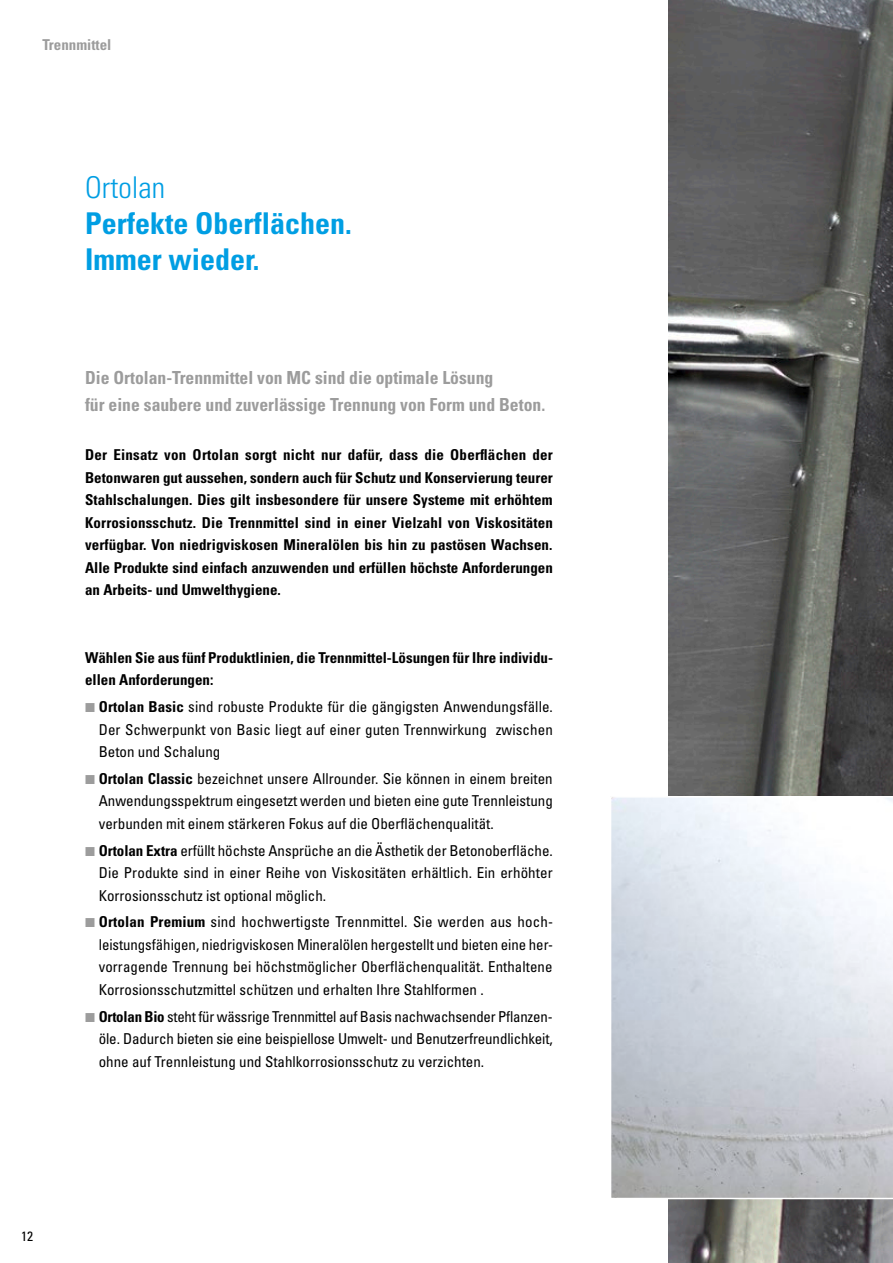
<style>
.page{position:relative;width:893px;height:1263px;background:#fff}
.page>*{position:absolute;margin:0;border:0;box-sizing:border-box;transform-origin:0 0}
.t1{font:700 condensed 30px/36px "Univers";color:#009ee3}
.t2{font:300 condensed 30px "Univers";color:#009ee3}
.t3{font:700 condensed 18px/27px "Univers";color:#9c9c9c}
.t4{font:condensed 15px/22.5px "Univers";color:#000;text-align:justify}
.t5{font:700 condensed 15px/22.5px "Univers";color:#000}
.t6{font:700 condensed 15px "Univers";color:#9c9c9c}
.t7{font:condensed 13.5px "Univers";color:#000}
.s1{font-family:"European Pi Three";font-stretch:normal;color:#9c9c9c}
.s2{font-weight:700}
</style>
<div class="page">
<img style="left:669px;top:0;width:224px;height:1263px">
<svg style="left:611px;top:796px;width:282px;height:403px"></svg>
<p class="t6" style="left:43px;top:35px;width:70px">Trennmittel</p>
<h1 class="t2" style="left:85px;top:169px;width:81px">Ortolan</h1>
<h1 class="t1" style="left:85px;top:205px;width:265px">Perfekte Oberflächen.<br>Immer wieder.</h1>
<p class="t3" style="left:85px;top:364px;width:460px">Die Ortolan-Trennmittel von MC sind die optimale Lösung<br>für eine saubere und zuverlässige Trennung von Form und Beton.</p>
<p class="t5" style="left:85px;top:444px;width:469px">Der Einsatz von Ortolan sorgt nicht nur dafür, dass die Oberflächen der Betonwaren gut aussehen, sondern auch für Schutz und Konservierung teurer Stahlschalungen. Dies gilt insbesondere für unsere Systeme mit erhöhtem Korrosionsschutz. Die Trennmittel sind in einer Vielzahl von Viskositäten verfügbar. Von niedrigviskosen Mineralölen bis hin zu pastösen Wachsen.<br>Alle Produkte sind einfach anzuwenden und erfüllen höchste Anforderungen an Arbeits- und Umwelthygiene.</p>
<p class="t5" style="left:85px;top:646px;width:469px">Wählen Sie aus fünf Produktlinien, die Trennmittel-Lösungen für Ihre individu&shy;ellen Anforderungen:</p>
<p class="t4" style="left:99px;top:695px;width:456px;text-indent:-14px"><span class="s1">K</span> <span class="s2">Ortolan Basic</span> sind robuste Produkte für die gängigsten Anwendungsfälle.<br>Der Schwerpunkt von Basic liegt auf einer guten Trennwirkung zwischen Beton und Schalung</p>
<p class="t4" style="left:99px;top:767px;width:455px;text-indent:-14px"><span class="s1">K</span> <span class="s2">Ortolan Classic</span> bezeichnet unsere Allrounder. Sie können in einem breiten Anwendungsspektrum eingesetzt werden und bieten eine gute Trennleistung verbunden mit einem stärkeren Fokus auf die Oberflächenqualität.</p>
<p class="t4" style="left:99px;top:839px;width:455px;text-indent:-14px"><span class="s1">K</span> <span class="s2">Ortolan Extra</span> erfüllt höchste Ansprüche an die Ästhetik der Betonoberfläche.<br>Die Produkte sind in einer Reihe von Viskositäten erhältlich. Ein erhöhter Korrosionsschutz ist optional möglich.</p>
<p class="t4" style="left:99px;top:910px;width:456px;text-indent:-14px"><span class="s1">K</span> <span class="s2">Ortolan Premium</span> sind hochwertigste Trennmittel. Sie werden aus hoch&shy;leistungsfähigen, niedrigviskosen Mineralölen hergestellt und bieten eine her&shy;vorragende Trennung bei höchstmöglicher Oberflächenqualität. Enthaltene Korrosionsschutzmittel schützen und erhalten Ihre Stahlformen .</p>
<p class="t4" style="left:99px;top:1005px;width:455px;text-indent:-14px"><span class="s1">K</span> <span class="s2">Ortolan Bio</span> steht für wässrige Trennmittel auf Basis nachwachsender Pflanzen&shy;öle. Dadurch bieten sie eine beispiellose Umwelt- und Benutzerfreundlichkeit, ohne auf Trennleistung und Stahlkorrosionsschutz zu verzichten.</p>
<p class="t7" style="left:21px;top:1227px;width:14px">12</p>
</div>
